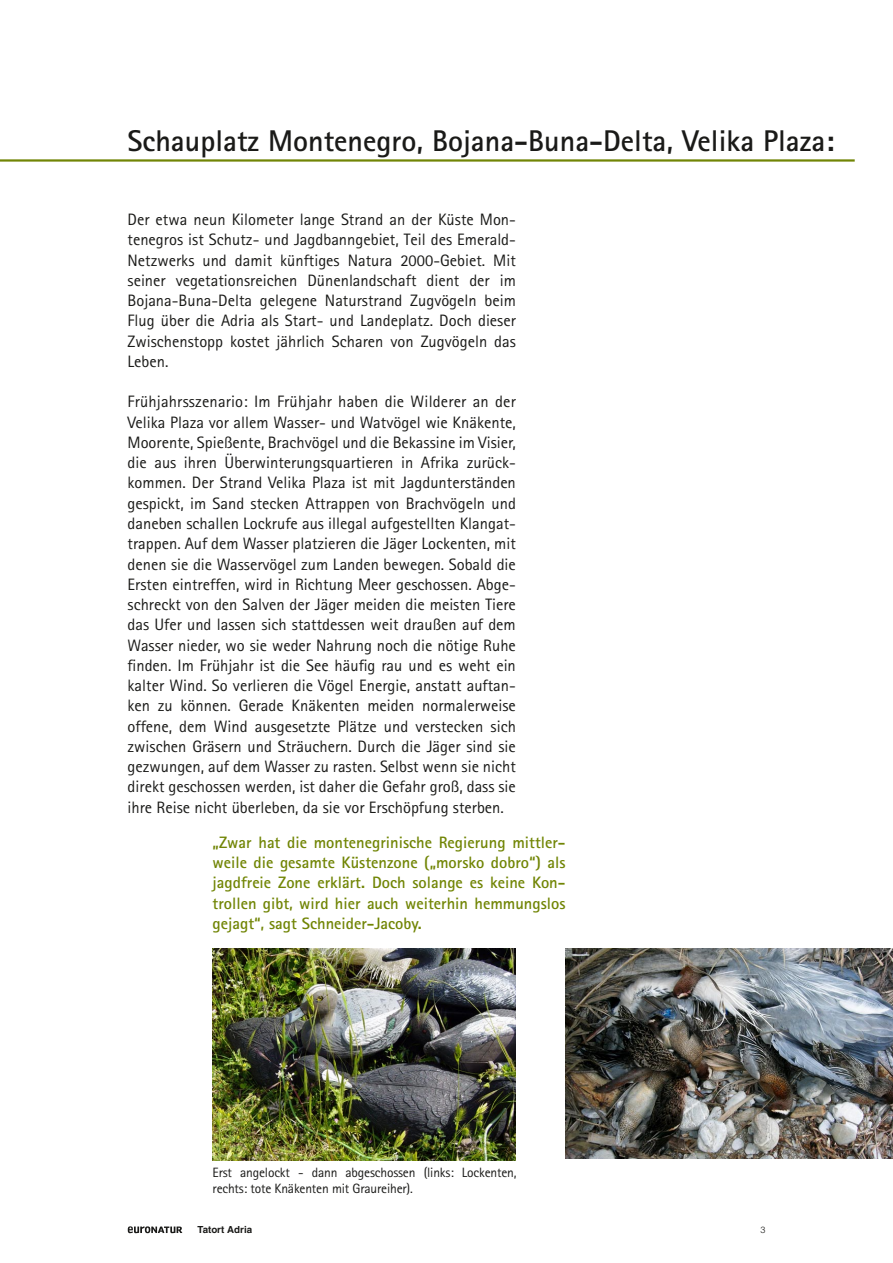
<style>
.page{position:relative;width:893px;height:1263px;background:#fff}
.page>*{position:absolute;margin:0;border:0;box-sizing:border-box;transform-origin:0 0}
.t1{font:700 30px "Rotis Sans Serif";color:#1a1a18}
.t2{font:16.5px/20.2px "Rotis Sans Serif";color:#1a1a18;text-align:justify}
.t3{font:700 16.5px/20.2px "Rotis Sans Serif";color:#718505;text-align:justify}
.t4{font:13.5px/16.5px "Rotis Sans Serif";letter-spacing:-.015em;color:#1a1a18}
.t5{font:700 9.75px "Helvetica";color:#1a1a18}
.t6{font:300 9px "Helvetica";color:#1a1a18}
</style>
<div class="page">
<svg style="left:128px;top:1226px;width:54px;height:7px"></svg>
<hr style="left:0;top:159px;width:855px;height:3px;background:#718505">
<img style="left:213px;top:948px;width:303px;height:213px">
<img style="left:566px;top:948px;width:327px;height:211px">
<h1 class="t1" style="left:128px;top:122px;width:708px">Schauplatz Montenegro, Bojana-Buna-Delta, Velika Plaza:</h1>
<p class="t2" style="left:128px;top:209px;width:390px">Der etwa neun Kilometer lange Strand an der Küste Mon&shy;tenegros ist Schutz- und Jagdbanngebiet, Teil des Emerald-Netzwerks und damit künftiges Natura 2000-Gebiet. Mit seiner vegetationsreichen Dünenlandschaft dient der im Bojana-Buna-Delta gelegene Naturstrand Zugvögeln beim Flug über die Adria als Start- und Landeplatz. Doch dieser Zwischenstopp kostet jährlich Scharen von Zugvögeln das Leben.</p>
<p class="t2" style="left:128px;top:392px;width:390px">Frühjahrsszenario: Im Frühjahr haben die Wilderer an der Velika Plaza vor allem Wasser- und Watvögel wie Knäkente, Moorente, Spießente, Brachvögel und die Bekassine im Visier, die aus ihren Überwinterungsquartieren in Afrika zurück&shy;kommen. Der Strand Velika Plaza ist mit Jagdunterständen gespickt, im Sand stecken Attrappen von Brachvögeln und daneben schallen Lockrufe aus illegal aufgestellten Klangat&shy;trappen. Auf dem Wasser platzieren die Jäger Lockenten, mit denen sie die Wasservögel zum Landen bewegen. Sobald die Ersten eintreffen, wird in Richtung Meer geschossen. Abge&shy;schreckt von den Salven der Jäger meiden die meisten Tiere das Ufer und lassen sich stattdessen weit draußen auf dem Wasser nieder, wo sie weder Nahrung noch die nötige Ruhe finden. Im Frühjahr ist die See häufig rau und es weht ein kalter Wind. So verlieren die Vögel Energie, anstatt auftan&shy;ken zu können. Gerade Knäkenten meiden normalerweise offene, dem Wind ausgesetzte Plätze und verstecken sich zwischen Gräsern und Sträuchern. Durch die Jäger sind sie gezwungen, auf dem Wasser zu rasten. Selbst wenn sie nicht direkt geschossen werden, ist daher die Gefahr groß, dass sie ihre Reise nicht überleben, da sie vor Erschöpfung sterben.</p>
<p class="t3" style="left:213px;top:832px;width:354px">„Zwar hat die montenegrinische Regierung mittler&shy;weile die gesamte Küstenzone („morsko dobro“) als jagdfreie Zone erklärt. Doch solange es keine Kon&shy;trollen gibt, wird hier auch weiterhin hemmungslos gejagt“, sagt Schneider-Jacoby.</p>
<p class="t4" style="left:213px;top:1163px;width:305px">Erst angelockt - dann abgeschossen (links: Lockenten, rechts: tote Knäkenten mit Graureiher).</p>
<p class="t5" style="left:197px;top:1224px;width:56px">Tatort Adria</p>
<p class="t6" style="left:760px;top:1224px;width:7px">3</p>
</div>
